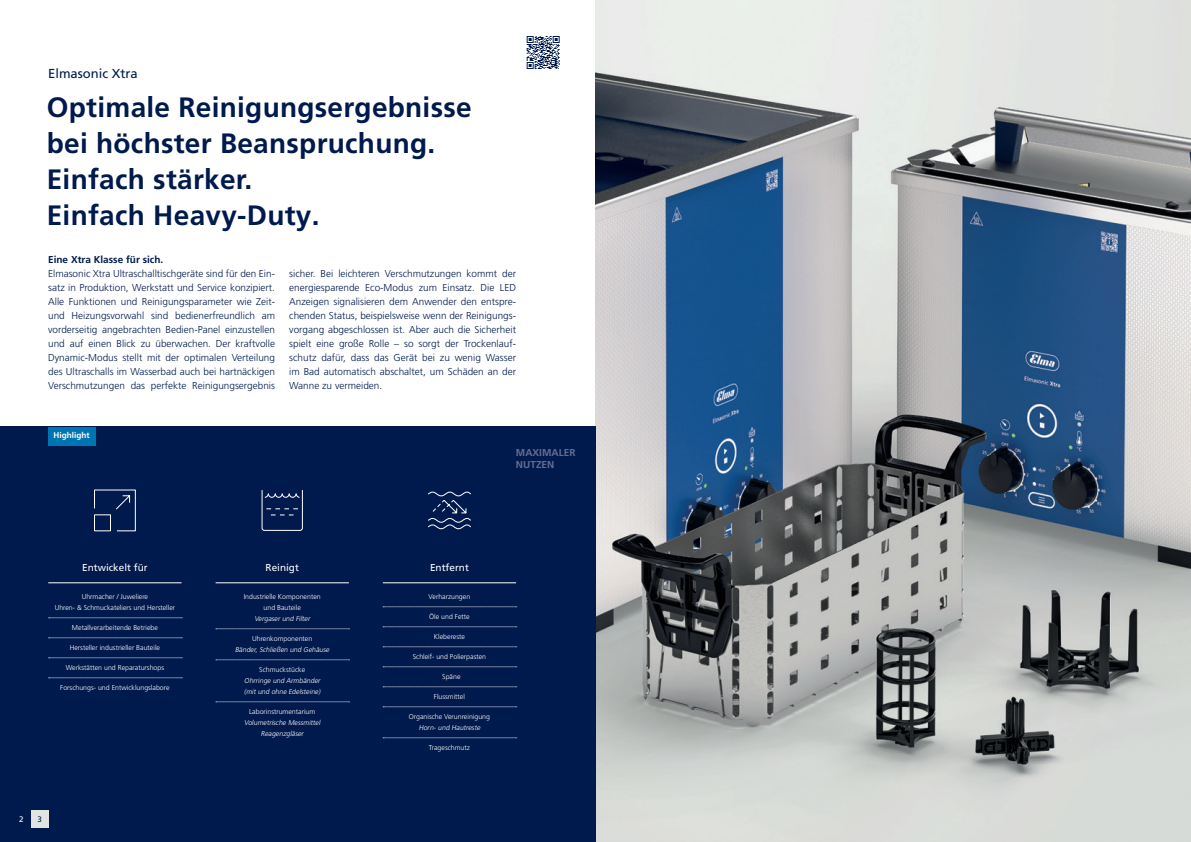
<style>
.page{position:relative;width:1191px;height:842px;background:#fff}
.page>*{position:absolute;margin:0;border:0;box-sizing:border-box;transform-origin:0 0}
.t1{font:700 28px/36px "Frutiger LT Pro";letter-spacing:.01em;color:#001a4d}
.t2{font:13px "Frutiger LT Pro";color:#001a4d}
.t3{font:300 10px/14px "Frutiger LT Pro";color:#001a4d;text-align:justify}
.t4{font:10px "Frutiger LT Pro";color:#fff}
.t5{font:700 10px "Frutiger LT Pro";color:#001a4d}
.t6{font:700 10px/12px "Frutiger LT Pro";color:#646d91}
.t7{font:700 8.2px "Frutiger LT Pro";color:#fff}
.t8{font:8px "Frutiger LT Pro";color:#fff}
.t9{font:8px "Frutiger LT Pro";color:#001a4d}
.t10{font:300 7px/11px "Frutiger LT Pro";color:#fff;text-align:center}
.t11{font:italic 300 7px/11px "Frutiger LT Pro";color:#fff}
</style>
<div class="page">
<img style="left:595px;top:0;width:596px;height:842px">
<div style="left:0;top:427px;width:595px;height:415px;background:#001a4d"></div>
<div style="left:31px;top:811px;width:17px;height:17px;background:#e2e4e2"></div>
<div style="left:48px;top:427px;width:48px;height:18px;background:#0073b3"></div>
<svg style="left:261px;top:490px;width:42px;height:41px"></svg>
<svg style="left:428px;top:491px;width:43px;height:38px"></svg>
<hr style="left:383px;top:583px;width:133px;height:1px;background:#fff">
<svg style="left:383px;top:607px;width:134px;height:1px"></svg>
<svg style="left:383px;top:627px;width:134px;height:1px"></svg>
<svg style="left:383px;top:647px;width:134px;height:1px"></svg>
<svg style="left:383px;top:667px;width:134px;height:1px"></svg>
<svg style="left:383px;top:687px;width:134px;height:1px"></svg>
<svg style="left:383px;top:707px;width:134px;height:1px"></svg>
<svg style="left:383px;top:738px;width:134px;height:1px"></svg>
<hr style="left:216px;top:583px;width:133px;height:1px;background:#fff">
<svg style="left:216px;top:629px;width:134px;height:1px"></svg>
<svg style="left:216px;top:660px;width:134px;height:1px"></svg>
<svg style="left:216px;top:702px;width:134px;height:1px"></svg>
<hr style="left:48px;top:583px;width:134px;height:1px;background:#fff">
<svg style="left:48px;top:618px;width:134px;height:1px"></svg>
<svg style="left:48px;top:638px;width:134px;height:1px"></svg>
<svg style="left:48px;top:658px;width:134px;height:1px"></svg>
<svg style="left:48px;top:678px;width:134px;height:1px"></svg>
<svg style="left:94px;top:489px;width:42px;height:43px"></svg>
<svg style="left:526px;top:36px;width:33px;height:33px"></svg>
<h2 class="t2" style="left:48px;top:66px;width:91px">Elmasonic Xtra</h2>
<h1 class="t1" style="left:47px;top:90px;width:426px">Optimale Reinigungsergebnisse bei höchster Beanspruchung.<br>Einfach stärker.<br>Einfach Heavy-Duty.</h1>
<p class="t5" style="left:48px;top:253px;width:117px">Eine Xtra Klasse für sich.</p>
<p class="t3" style="left:48px;top:266px;width:228px">Elmasonic Xtra Ultraschalltischgeräte sind für den Ein&shy;satz in Produktion, Werkstatt und Service konzipiert.<br>Alle Funktionen und Reinigungsparameter wie Zeit&shy;und Heizungsvorwahl sind bedienerfreundlich am vorderseitig angebrachten Bedien-Panel einzustellen und auf einen Blick zu überwachen. Der kraftvolle Dynamic-Modus stellt mit der optimalen Verteilung des Ultraschalls im Wasserbad auch bei hartnäckigen Verschmutzungen das perfekte Reinigungsergebnis</p>
<p class="t3" style="left:289px;top:266px;width:228px">sicher. Bei leichteren Verschmutzungen kommt der energiesparende Eco-Modus zum Einsatz. Die LED Anzeigen signalisieren dem Anwender den entspre&shy;chenden Status, beispielsweise wenn der Reinigungs&shy;vorgang abgeschlossen ist. Aber auch die Sicherheit spielt eine große Rolle – so sorgt der Trockenlauf&shy;schutz dafür, dass das Gerät bei zu wenig Wasser im Bad automatisch abschaltet, um Schäden an der Wanne zu vermeiden.</p>
<p class="t7" style="left:54px;top:431px;width:38px">Highlight</p>
<p class="t4" style="left:82px;top:562px;width:67px">Entwickelt für</p>
<p class="t10" style="left:55px;top:591px;width:122px">Uhrmacher / Juweliere<br>Uhren- &amp; Schmuckateliers und Hersteller</p>
<p class="t10" style="left:72px;top:622px;width:87px">Metallverarbeitende Betriebe</p>
<p class="t10" style="left:70px;top:642px;width:92px">Hersteller industrieller Bauteile</p>
<p class="t10" style="left:66px;top:662px;width:100px">Werkstätten und Reparaturshops</p>
<p class="t10" style="left:60px;top:682px;width:111px">Forschungs- und Entwicklungslabore</p>
<p class="t8" style="left:19px;top:814px;width:6px">2</p>
<p class="t9" style="left:37px;top:814px;width:6px">3</p>
<p class="t4" style="left:265px;top:562px;width:35px">Reinigt</p>
<p class="t10" style="left:244px;top:591px;width:79px">Industrielle Komponenten und Bauteile</p>
<p class="t11" style="left:254px;top:613px;width:59px">Vergaser und Filter</p>
<p class="t10" style="left:252px;top:633px;width:62px">Uhrenkomponenten</p>
<p class="t11" style="left:235px;top:644px;width:97px">Bänder, Schließen und Gehäuse</p>
<p class="t10" style="left:259px;top:664px;width:47px">Schmuckstücke</p>
<p class="t11" style="left:244px;top:675px;width:79px">Ohrringe und Armbänder (mit und ohne Edelsteine)</p>
<p class="t10" style="left:249px;top:706px;width:68px">Laborinstrumentarium</p>
<p class="t11" style="left:244px;top:717px;width:79px;text-align:center">Volumetrische Messmittel<br>Reagenzgläser</p>
<p class="t6" style="left:516px;top:447px;width:61px">MAXIMALER<br>NUTZEN</p>
<p class="t4" style="left:430px;top:562px;width:40px">Entfernt</p>
<p class="t10" style="left:428px;top:591px;width:43px">Verharzungen</p>
<p class="t10" style="left:429px;top:611px;width:42px">Öle und Fette</p>
<p class="t10" style="left:434px;top:631px;width:32px">Klebereste</p>
<p class="t10" style="left:413px;top:651px;width:75px">Schleif- und Polierpasten</p>
<p class="t10" style="left:442px;top:671px;width:20px">Späne</p>
<p class="t10" style="left:434px;top:691px;width:33px">Flussmittel</p>
<p class="t10" style="left:409px;top:711px;width:83px">Organische Verunreinigung</p>
<p class="t11" style="left:419px;top:722px;width:64px">Horn- und Hautreste</p>
<p class="t10" style="left:429px;top:742px;width:42px">Trageschmutz</p>
</div>
